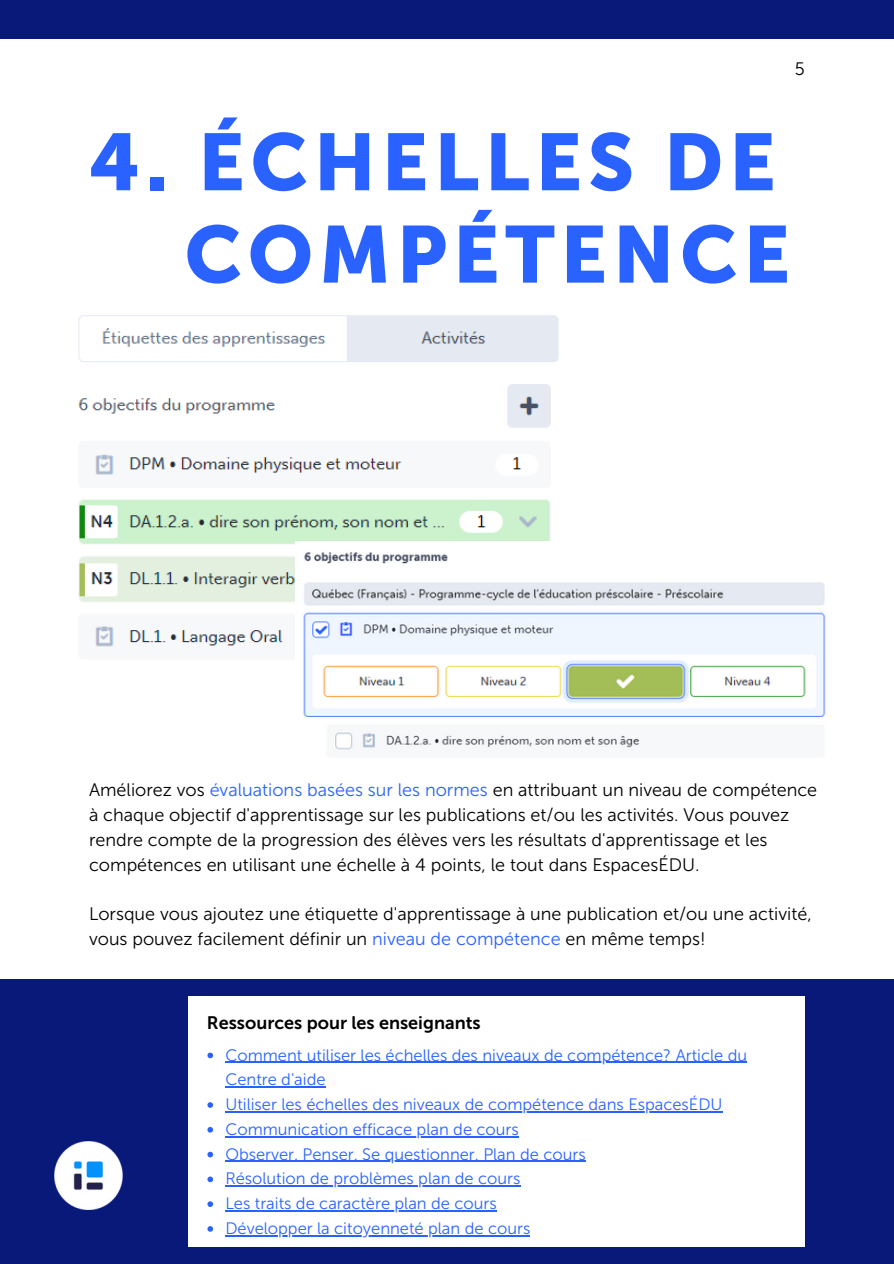
<style>
.page{position:relative;width:894px;height:1264px;background:#fff}
.page>*{position:absolute;margin:0;border:0;box-sizing:border-box;transform-origin:0 0}
.t1{font:79.8px/92.4px "Museo Sans 900";letter-spacing:.07em;color:#2962ff;text-align:right}
.t2{font:18px/24.8px "Museo Sans 300";color:#000}
.t3{font:18px "Museo Sans 700";color:#000}
.t4{font:16.5px/24.8px "Museo Sans 300";color:#2962ff}
.s1{color:#2962ff}
</style>
<div class="page">
<div style="left:0;top:979px;width:893px;height:284px;background:#08197a"></div>
<img style="left:54px;top:1141px;width:69px;height:68px">
<img style="left:78px;top:315px;width:481px;height:332px">
<div style="left:188px;top:996px;width:616px;height:250px;background:#fff"></div>
<div style="left:0;top:0;width:893px;height:38px;background:#08197a"></div>
<img style="left:295px;top:542px;width:531px;height:208px">
<svg style="left:207px;top:1052px;width:6px;height:6px"></svg>
<hr style="left:225px;top:1061px;width:522px;height:1px;background:#2962ff">
<hr style="left:225px;top:1086px;width:100px;height:1px;background:#2962ff">
<svg style="left:207px;top:1102px;width:6px;height:5px"></svg>
<hr style="left:225px;top:1111px;width:497px;height:1px;background:#2962ff">
<svg style="left:207px;top:1127px;width:6px;height:5px"></svg>
<hr style="left:225px;top:1135px;width:293px;height:2px;background:#2962ff">
<svg style="left:207px;top:1151px;width:6px;height:6px"></svg>
<hr style="left:225px;top:1160px;width:360px;height:1px;background:#2962ff">
<svg style="left:207px;top:1176px;width:6px;height:6px"></svg>
<hr style="left:225px;top:1185px;width:295px;height:1px;background:#2962ff">
<svg style="left:207px;top:1201px;width:6px;height:5px"></svg>
<hr style="left:225px;top:1210px;width:271px;height:1px;background:#2962ff">
<svg style="left:207px;top:1226px;width:6px;height:5px"></svg>
<hr style="left:225px;top:1235px;width:305px;height:1px;background:#2962ff">
<p class="t2" style="left:794px;top:57px;width:12px">5</p>
<h1 class="t1" style="left:89px;top:117px;width:702px">4. ÉCHELLES DE<br>COMPÉTENCE</h1>
<p class="t2" style="left:89px;top:777px;width:729px">Améliorez vos <span class="s1">évaluations basées sur les normes</span> en attribuant un niveau de compétence à chaque objectif d'apprentissage sur les publications et/ou les activités. Vous pouvez rendre compte de la progression des élèves vers les résultats d'apprentissage et les compétences en utilisant une échelle à 4 points, le tout dans EspacesÉDU.</p>
<p class="t2" style="left:89px;top:901px;width:724px">Lorsque vous ajoutez une étiquette d'apprentissage à une publication et/ou une activité, vous pouvez facilement définir un <span class="s1">niveau de compétence</span> en même temps!</p>
<p class="t3" style="left:207px;top:1011px;width:275px">Ressources pour les enseignants</p>
<p class="t4" style="left:225px;top:1042px;width:523px">Comment utiliser les échelles des niveaux de compétence? Article du Centre d'aide<br>Utiliser les échelles des niveaux de compétence dans EspacesÉDU Communication efficace plan de cours<br>Observer. Penser. Se questionner. Plan de cours<br>Résolution de problèmes plan de cours<br>Les traits de caractère plan de cours<br>Développer la citoyenneté plan de cours</p>
</div>
